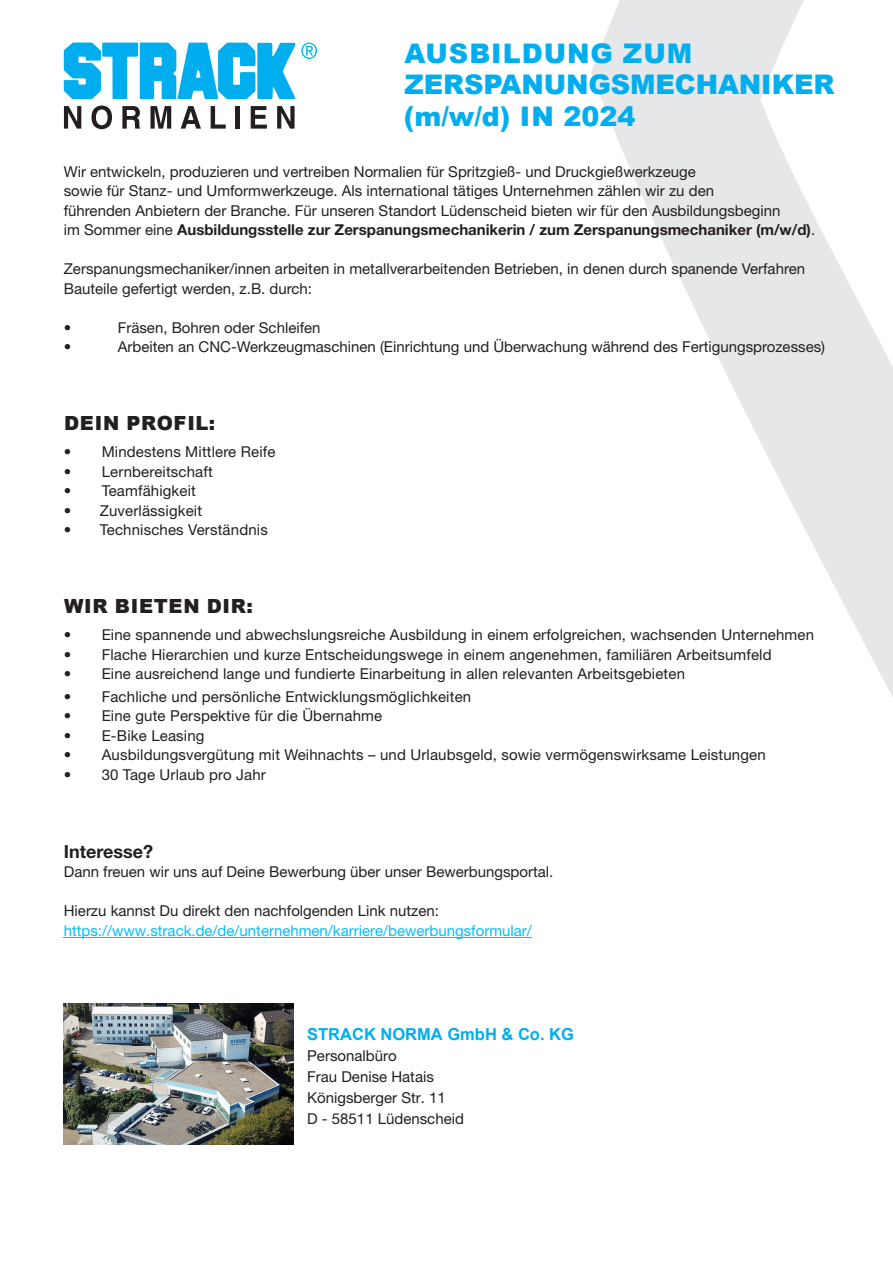
<style>
.page{position:relative;width:893px;height:1263px;background:#fff}
.page>*{position:absolute;margin:0;border:0;box-sizing:border-box;transform-origin:0 0}
.t1{font:900 27px "Arial";letter-spacing:-.005em;color:#00aeef}
.t2{font:900 27px "Arial";letter-spacing:.035em;color:#00aeef}
.t3{font:900 19.5px "Arial";letter-spacing:.035em;color:#231f20}
.t4{font:700 18px "Helvetica Neue LT Std";color:#231f20}
.t5{font:700 16.5px "Arial";color:#00aeef}
.t6{font:15px "Helvetica Neue LT Std";color:#231f20}
.t7{font:15px/19.5px "Helvetica Neue LT Std";color:#00bfff}
.t8{font:700 15px "Helvetica Neue LT Std";color:#231f20}
.s1{font-weight:400}
.s2{color:#231f20}
</style>
<div class="page">
<svg style="left:591px;top:0;width:302px;height:697px"></svg>
<svg style="left:760px;top:0;width:133px;height:395px"></svg>
<svg style="left:64px;top:106px;width:17px;height:23px"></svg>
<svg style="left:91px;top:105px;width:21px;height:24px"></svg>
<svg style="left:122px;top:106px;width:18px;height:23px"></svg>
<svg style="left:151px;top:106px;width:20px;height:23px"></svg>
<svg style="left:181px;top:106px;width:20px;height:23px"></svg>
<svg style="left:211px;top:106px;width:15px;height:23px"></svg>
<div style="left:235px;top:106px;width:5px;height:23px;background:#231f20"></div>
<svg style="left:251px;top:106px;width:16px;height:23px"></svg>
<svg style="left:277px;top:106px;width:18px;height:23px"></svg>
<svg style="left:64px;top:43px;width:253px;height:56px"></svg>
<img style="left:64px;top:1003px;width:229px;height:142px">
<hr style="left:64px;top:937px;width:468px;height:1px;background:#00bfff">
<p class="t2" style="left:404px;top:34px;width:289px">AUSBILDUNG ZUM</p>
<p class="t1" style="left:404px;top:65px;width:431px">ZERSPANUNGSMECHANIKER</p>
<p class="t1" style="left:404px;top:97px;width:233px">(m/w/d) IN 2024</p>
<p class="t6" style="left:64px;top:162px;width:633px">Wir entwickeln, produzieren und vertreiben Normalien für Spritzgieß- und Druckgießwerkzeuge</p>
<p class="t6" style="left:64px;top:182px;width:652px">sowie für Stanz- und Umformwerkzeuge. Als international tätiges Unternehmen zählen wir zu den</p>
<p class="t6" style="left:64px;top:201px;width:718px">führenden Anbietern der Branche. Für unseren Standort Lüdenscheid bieten wir für den Ausbildungsbeginn</p>
<p class="t8" style="left:64px;top:220px;width:753px"><span class="s1">im Sommer eine</span> Ausbildungsstelle zur Zerspanungsmechanikerin / zum Zerspanungsmechaniker (m/w/d)<span class="s1">.</span></p>
<p class="t6" style="left:64px;top:260px;width:743px">Zerspanungsmechaniker/innen arbeiten in metallverarbeitenden Betrieben, in denen durch spanende Verfahren</p>
<p class="t6" style="left:64px;top:279px;width:250px">Bauteile gefertigt werden, z.B. durch:</p>
<p class="t6" style="left:64px;top:318px;width:9px">•</p>
<p class="t6" style="left:118px;top:318px;width:204px">Fräsen, Bohren oder Schleifen</p>
<p class="t6" style="left:64px;top:338px;width:9px">•</p>
<p class="t6" style="left:118px;top:338px;width:709px">Arbeiten an CNC-Werkzeugmaschinen (Einrichtung und Überwachung während des Fertigungsprozesses)</p>
<p class="t3" style="left:64px;top:409px;width:153px">DEIN PROFIL:</p>
<p class="t6" style="left:64px;top:443px;width:213px">• Mindestens Mittlere Reife</p>
<p class="t6" style="left:64px;top:462px;width:151px">• Lernbereitschaft</p>
<p class="t6" style="left:64px;top:482px;width:134px">• Teamfähigkeit</p>
<p class="t6" style="left:64px;top:501px;width:140px">• Zuverlässigkeit</p>
<p class="t6" style="left:64px;top:521px;width:206px">• Technisches Verständnis</p>
<p class="t3" style="left:64px;top:592px;width:190px">WIR BIETEN DIR:</p>
<p class="t6" style="left:64px;top:626px;width:752px">• Eine spannende und abwechslungsreiche Ausbildung in einem erfolgreichen, wachsenden Unternehmen</p>
<p class="t6" style="left:64px;top:645px;width:709px">• Flache Hierarchien und kurze Entscheidungswege in einem angenehmen, familiären Arbeitsumfeld</p>
<p class="t6" style="left:64px;top:665px;width:623px">• Eine ausreichend lange und fundierte Einarbeitung in allen relevanten Arbeitsgebieten</p>
<p class="t6" style="left:64px;top:687px;width:409px">• Fachliche und persönliche Entwicklungsmöglichkeiten</p>
<p class="t6" style="left:64px;top:707px;width:320px">• Eine gute Perspektive für die Übernahme</p>
<p class="t6" style="left:64px;top:726px;width:142px">• E-Bike Leasing</p>
<p class="t6" style="left:64px;top:746px;width:703px">• Ausbildungsvergütung mit Weihnachts – und Urlaubsgeld, sowie vermögenswirksame Leistungen</p>
<p class="t6" style="left:64px;top:765px;width:204px">• 30 Tage Urlaub pro Jahr</p>
<p class="t4" style="left:64px;top:840px;width:91px">Interesse?</p>
<p class="t6" style="left:64px;top:863px;width:491px">Dann freuen wir uns auf Deine Bewerbung über unser Bewerbungsportal.</p>
<p class="t7" style="left:64px;top:901px;width:470px"><span class="s2">Hierzu kannst Du direkt den nachfolgenden Link nutzen: </span>https://www.strack.de/de/unternehmen/karriere/bewerbungsformular/</p>
<p class="t5" style="left:307px;top:1022px;width:268px">STRACK NORMA GmbH &amp; Co. KG</p>
<p class="t6" style="left:307px;top:1046px;width:91px">Personalbüro</p>
<p class="t6" style="left:307px;top:1067px;width:128px">Frau Denise Hatais</p>
<p class="t6" style="left:307px;top:1088px;width:140px">Königsberger Str. 11</p>
<p class="t6" style="left:307px;top:1109px;width:158px">D - 58511 Lüdenscheid</p>
</div>
